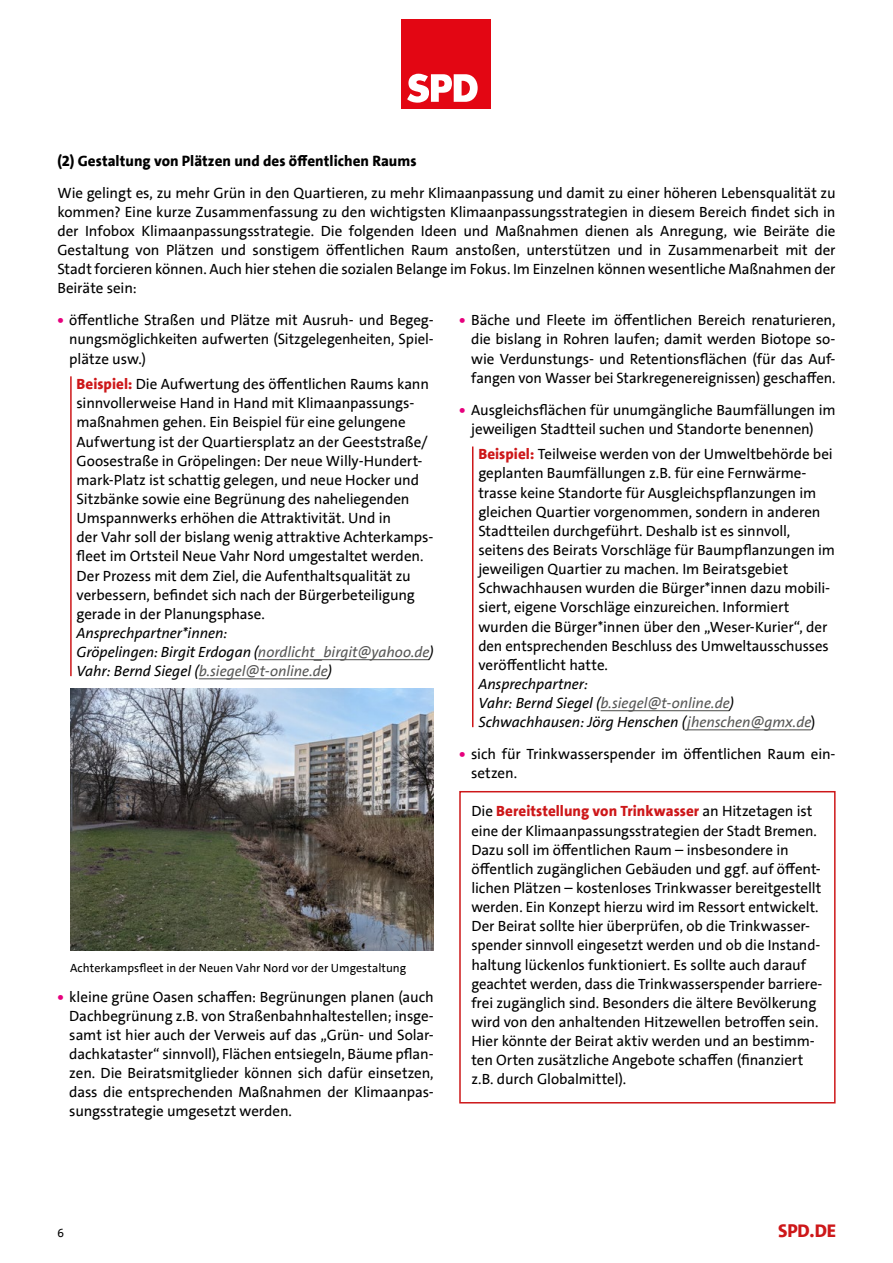
<style>
.page{position:relative;width:893px;height:1263px;background:#fff}
.page>*{position:absolute;margin:0;border:0;box-sizing:border-box;transform-origin:0 0}
.t1{font:800 18.6px "SPD The Sans";color:#cd1719}
.t2{font:15px/19.2px "SPD The Sans";letter-spacing:-.005em;color:#000}
.t3{font:italic 15px/19.2px "SPD The Sans";letter-spacing:-.005em;color:#000}
.t4{font:800 15px "SPD The Sans";letter-spacing:.005em;color:#000}
.t5{font:12px "SPD The Sans";letter-spacing:.005em;color:#000}
.s1{font-weight:800;color:#e6007d}
.s2{font-weight:800;color:#cd1719}
.s3{color:#575756}
.s4{font-style:normal}
</style>
<div class="page">
<div style="left:402px;top:19px;width:89px;height:89px;background:#e30613"></div>
<svg style="left:407px;top:74px;width:71px;height:29px"></svg>
<hr style="left:258px;top:659px;width:171px;height:1px;background:#575756">
<hr style="left:199px;top:678px;width:129px;height:1px;background:#575756">
<hr style="left:601px;top:710px;width:128px;height:1px;background:#575756">
<hr style="left:687px;top:729px;width:124px;height:1px;background:#575756">
<hr style="left:70px;top:376px;width:2px;height:300px;background:#cd1719">
<hr style="left:472px;top:446px;width:1px;height:281px;background:#cd1719">
<img style="left:70px;top:689px;width:364px;height:261px">
<div style="left:459px;top:791px;width:377px;height:312px;border:2px solid #cd1719"></div>
<p class="t4" style="left:57px;top:151px;width:361px">(2) Gestaltung von Plätzen und des öffentlichen Raums</p>
<p class="t2" style="left:57px;top:183px;width:780px;text-align:justify">Wie gelingt es, zu mehr Grün in den Quartieren, zu mehr Klimaanpassung und damit zu einer höheren Lebensqualität zu kommen? Eine kurze Zusammenfassung zu den wichtigsten Klimaanpassungsstrategien in diesem Bereich findet sich in der Infobox Klimaanpassungsstrategie. Die folgenden Ideen und Maßnahmen dienen als Anregung, wie Beiräte die Gestaltung von Plätzen und sonstigem öffentlichen Raum anstoßen, unterstützen und in Zusammenarbeit mit der Stadt forcieren können. Auch hier stehen die sozialen Belange im Fokus. Im Einzelnen können wesentliche Maßnahmen der Beiräte sein:</p>
<p class="t2" style="left:69px;top:311px;width:366px;text-align:justify;text-indent:-12px"><span class="s1">•</span> öffentliche Straßen und Plätze mit Ausruh- und Begeg&shy;nungsmöglichkeiten aufwerten (Sitzgelegenheiten, Spiel&shy;plätze usw.)</p>
<p class="t2" style="left:77px;top:375px;width:358px"><span class="s2">Beispiel:</span> Die Aufwertung des öffentlichen Raums kann sinnvollerweise Hand in Hand mit Klimaanpassungs&shy;maßnahmen gehen. Ein Beispiel für eine gelungene Aufwertung ist der Quartiersplatz an der Geeststraße/ Goosestraße in Gröpelingen: Der neue Willy-Hundert&shy;mark-Platz ist schattig gelegen, und neue Hocker und Sitzbänke sowie eine Begrünung des naheliegenden Umspannwerks erhöhen die Attraktivität. Und in<br>der Vahr soll der bislang wenig attraktive Achterkamps&shy;fleet im Ortsteil Neue Vahr Nord umgestaltet werden.<br>Der Prozess mit dem Ziel, die Aufenthaltsqualität zu verbessern, befindet sich nach der Bürgerbeteiligung gerade in der Planungsphase.</p>
<p class="t3" style="left:77px;top:623px;width:359px">Ansprechpartner*innen:<br>Gröpelingen: Birgit Erdogan (<span class="s3">nordlicht_birgit@yahoo.de</span>)<br>Vahr: Bernd Siegel (<span class="s3">b.siegel@t-online.de</span>)</p>
<p class="t5" style="left:70px;top:960px;width:337px">Achterkampsfleet in der Neuen Vahr Nord vor der Umgestaltung</p>
<p class="t2" style="left:69px;top:987px;width:366px;text-align:justify;text-indent:-12px"><span class="s1">•</span> kleine grüne Oasen schaffen: Begrünungen planen (auch Dachbegrünung z.B. von Straßenbahnhaltestellen; insge&shy;samt ist hier auch der Verweis auf das „Grün- und Solar&shy;dachkataster“ sinnvoll), Flächen entsiegeln, Bäume pflan&shy;zen. Die Beiratsmitglieder können sich dafür einsetzen, dass die entsprechenden Maßnahmen der Klimaanpas&shy;sungsstrategie umgesetzt werden.</p>
<p class="t2" style="left:471px;top:311px;width:366px;text-align:justify;text-indent:-12px"><span class="s1">•</span> Bäche und Fleete im öffentlichen Bereich renaturieren, die bislang in Rohren laufen; damit werden Biotope so&shy;wie Verdunstungs- und Retentionsflächen (für das Auf&shy;fangen von Wasser bei Starkregenereignissen) geschaffen.</p>
<p class="t2" style="left:471px;top:400px;width:366px;text-indent:-12px"><span class="s1">•</span> Ausgleichsflächen für unumgängliche Baumfällungen im jeweiligen Stadtteil suchen und Standorte benennen)</p>
<p class="t2" style="left:478px;top:445px;width:358px"><span class="s2">Beispiel:</span> Teilweise werden von der Umweltbehörde bei geplanten Baumfällungen z.B. für eine Fernwärme&shy;trasse keine Standorte für Ausgleichspflanzungen im gleichen Quartier vorgenommen, sondern in anderen Stadtteilen durchgeführt. Deshalb ist es sinnvoll, seitens des Beirats Vorschläge für Baumpflanzungen im jeweiligen Quartier zu machen. Im Beiratsgebiet Schwachhausen wurden die Bürger*innen dazu mobili&shy;siert, eigene Vorschläge einzureichen. Informiert wurden die Bürger*innen über den „Weser-Kurier“, der den entsprechenden Beschluss des Umweltausschusses veröffentlicht hatte.</p>
<p class="t3" style="left:478px;top:674px;width:339px">Ansprechpartner:<br>Vahr: Bernd Siegel (<span class="s3">b.siegel@t-online.de</span>)<br>Schwachhausen: Jörg Henschen (<span class="s3">jhenschen@gmx.de</span><span class="s4">)</span></p>
<p class="t2" style="left:471px;top:744px;width:366px;text-indent:-12px"><span class="s1">•</span> sich für Trinkwasserspender im öffentlichen Raum ein&shy;setzen.</p>
<p class="t2" style="left:471px;top:802px;width:353px">Die <span class="s2">Bereitstellung von Trinkwasser</span> an Hitzetagen ist eine der Klimaanpassungsstrategien der Stadt Bremen.<br>Dazu soll im öffentlichen Raum – insbesondere in öffentlich zugänglichen Gebäuden und ggf. auf öffent&shy;lichen Plätzen – kostenloses Trinkwasser bereitgestellt werden. Ein Konzept hierzu wird im Ressort entwickelt.<br>Der Beirat sollte hier überprüfen, ob die Trinkwasser&shy;spender sinnvoll eingesetzt werden und ob die Instand&shy;haltung lückenlos funktioniert. Es sollte auch darauf geachtet werden, dass die Trinkwasserspender barriere&shy;frei zugänglich sind. Besonders die ältere Bevölkerung wird von den anhaltenden Hitzewellen betroffen sein.<br>Hier könnte der Beirat aktiv werden und an bestimm&shy;ten Orten zusätzliche Angebote schaffen (finanziert z.B. durch Globalmittel).</p>
<p class="t5" style="left:57px;top:1225px;width:8px">6</p>
<p class="t1" style="left:778px;top:1219px;width:60px">SPD.DE</p>
</div>
